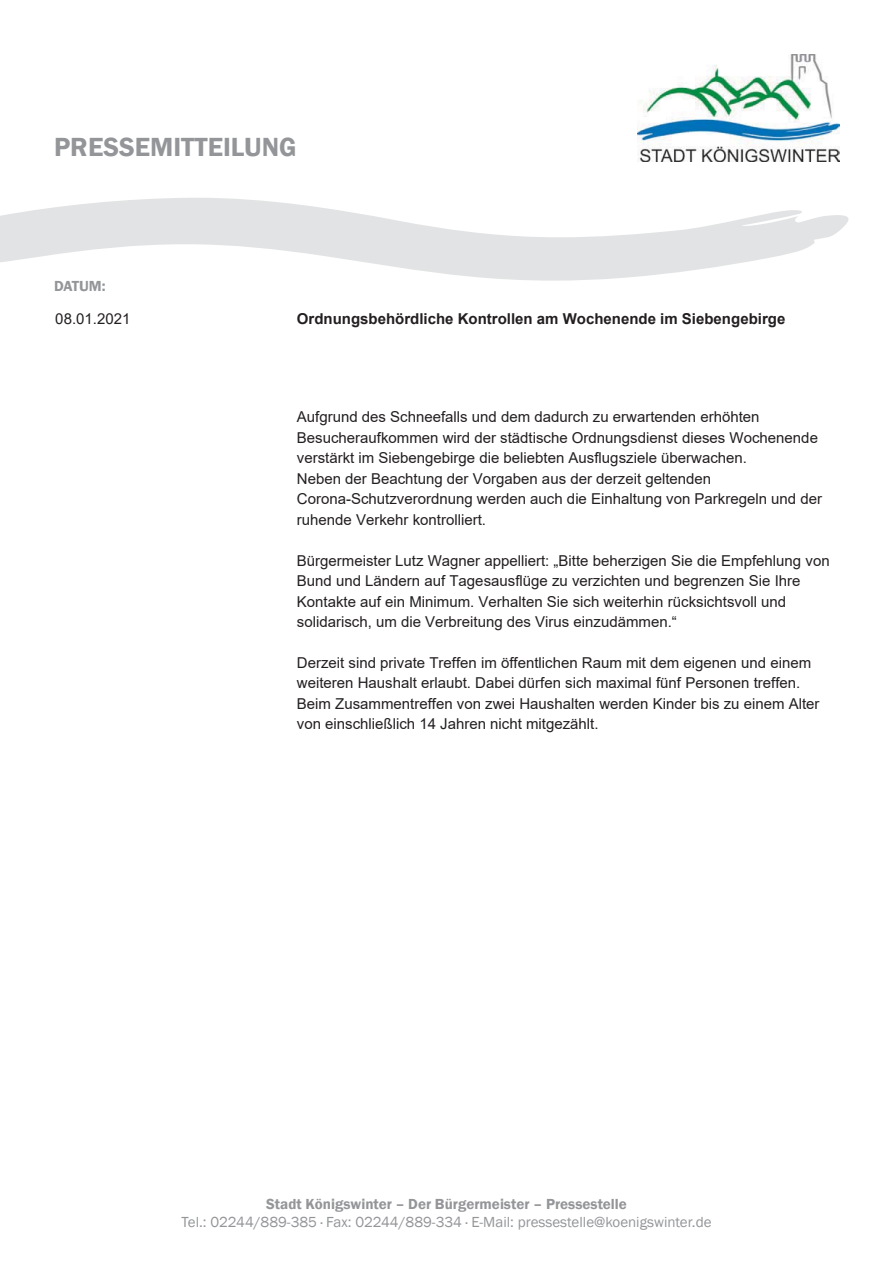
<style>
.page{position:relative;width:893px;height:1263px;background:#fff}
.page>*{position:absolute;margin:0;border:0;box-sizing:border-box;transform-origin:0 0}
.t1{font:600 27px "Franklin Gothic";color:#939598}
.t2{font:15px/20.5px "Arial";color:#231f20}
.t3{font:15px "Franklin Gothic";color:#939598}
.t4{font:700 15px "Arial";color:#231f20}
.t5{font:600 15px "Franklin Gothic";color:#939598}
</style>
<div class="page">
<img style="left:638px;top:54px;width:201px;height:108px">
<svg style="left:0;top:198px;width:849px;height:83px;fill:#e2e3e4"></svg>
<h1 class="t1" style="left:54px;top:131px;width:244px">PRESSEMITTEILUNG</h1>
<p class="t5" style="left:54px;top:278px;width:53px">DATUM:</p>
<p class="t2" style="left:55px;top:309px;width:77px">08.01.2021</p>
<p class="t4" style="left:297px;top:310px;width:490px">Ordnungsbehördliche Kontrollen am Wochenende im Siebengebirge</p>
<p class="t2" style="left:297px;top:407px;width:527px">Aufgrund des Schneefalls und dem dadurch zu erwartenden erhöhten Besucheraufkommen wird der städtische Ordnungsdienst dieses Wochenende verstärkt im Siebengebirge die beliebten Ausflugsziele überwachen.<br>Neben der Beachtung der Vorgaben aus der derzeit geltenden Corona-Schutzverordnung werden auch die Einhaltung von Parkregeln und der ruhende Verkehr kontrolliert.</p>
<p class="t2" style="left:297px;top:550px;width:534px">Bürgermeister Lutz Wagner appelliert: „Bitte beherzigen Sie die Empfehlung von Bund und Ländern auf Tagesausflüge zu verzichten und begrenzen Sie Ihre Kontakte auf ein Minimum. Verhalten Sie sich weiterhin rücksichtsvoll und solidarisch, um die Verbreitung des Virus einzudämmen.“</p>
<p class="t2" style="left:297px;top:652px;width:524px">Derzeit sind private Treffen im öffentlichen Raum mit dem eigenen und einem weiteren Haushalt erlaubt. Dabei dürfen sich maximal fünf Personen treffen.<br>Beim Zusammentreffen von zwei Haushalten werden Kinder bis zu einem Alter von einschließlich 14 Jahren nicht mitgezählt.</p>
<p class="t5" style="left:266px;top:1196px;width:362px">Stadt Königswinter – Der Bürgermeister – Pressestelle</p>
<p class="t3" style="left:182px;top:1214px;width:531px">Tel.: 02244/889-385 · Fax: 02244/889-334 · E-Mail: pressestelle@koenigswinter.de</p>
</div>
